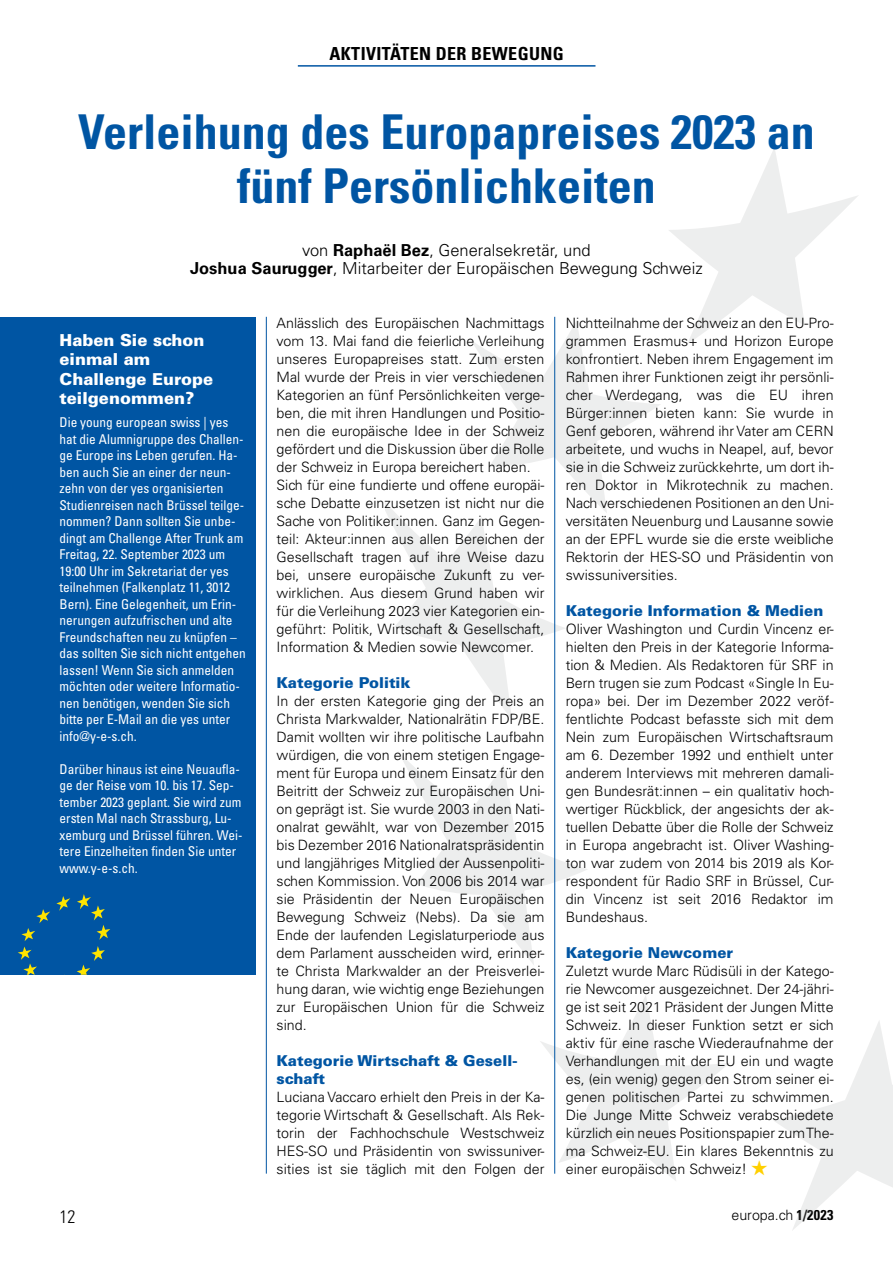
<style>
.page{position:relative;width:893px;height:1263px;background:#fff}
.page>*{position:absolute;margin:0;border:0;box-sizing:border-box;transform-origin:0 0}
.t1{font:700 condensed 48px/54px "Univers LT Std";color:#0055a3;text-align:center}
.t2{font:700 condensed 18px "Univers LT Std";letter-spacing:.02em;color:#000}
.t3{font:300 condensed 18px "Univers LT Std";color:#000}
.t4{font:300 16.5px/18px "Univers LT Std";color:#000;text-align:center}
.t5{font:900 16.5px/19.5px "Univers LT Std";color:#fff}
.t6{font:900 15px/18px "Univers LT Std";color:#0055a3}
.t7{font:300 14.25px/18px "Univers LT Std";color:#000;text-align:justify}
.t8{font:condensed 13.5px/16.5px "Univers LT Std";color:#fff}
.s1{font-weight:700}
.s2{color:#ffd000}
.s3{font-weight:700;font-stretch:condensed}
</style>
<div class="page">
<div style="left:0;top:317px;width:255px;height:658px;background:#0055a3"></div>
<svg style="left:774px;top:1021px;width:119px;height:209px"></svg>
<svg style="left:669px;top:148px;width:189px;height:196px"></svg>
<svg style="left:385px;top:320px;width:275px;height:400px"></svg>
<svg style="left:540px;top:995px;width:189px;height:186px"></svg>
<svg style="left:399px;top:750px;width:188px;height:216px"></svg>
<hr style="left:298px;top:65px;width:297px;height:2px;background:#0055a3">
<hr style="left:554px;top:317px;width:1px;height:857px;background:#0055a3">
<hr style="left:266px;top:317px;width:1px;height:856px;background:#0055a3">
<svg style="left:18px;top:894px;width:92px;height:81px"></svg>
<p class="t2" style="left:330px;top:42px;width:236px">AKTIVITÄTEN DER BEWEGUNG</p>
<h1 class="t1" style="left:78px;top:105px;width:738px">Verleihung des Europapreises 2023 an fünf Persönlichkeiten</h1>
<p class="t4" style="left:190px;top:241px;width:514px">von <span class="s1">Raphaël Bez</span>, Generalsekretär, und<br><span class="s1">Joshua Saurugger</span>, Mitarbeiter der Europäischen Bewegung Schweiz</p>
<p class="t5" style="left:60px;top:330px;width:155px">Haben Sie schon einmal am<br>Challenge Europe teilgenommen?</p>
<p class="t8" style="left:60px;top:414px;width:188px">Die young european swiss | yes hat die Alumnigruppe des Challen&shy;ge Europe ins Leben gerufen. Ha&shy;ben auch Sie an einer der neun&shy;zehn von der yes organisierten<br>Studienreisen nach Brüssel teilge&shy;nommen? Dann sollten Sie unbe&shy;dingt am Challenge After Trunk am<br>Freitag, 22. September 2023 um<br>19:00 Uhr im Sekretariat der yes teilnehmen (Falkenplatz 11, 3012<br>Bern). Eine Gelegenheit, um Erin&shy;nerungen aufzufrischen und alte<br>Freundschaften neu zu knüpfen – das sollten Sie sich nicht entgehen lassen! Wenn Sie sich anmelden möchten oder weitere Informatio&shy;nen benötigen, wenden Sie sich bitte per E-Mail an die yes unter info@y-e-s.ch.</p>
<p class="t8" style="left:60px;top:760px;width:184px">Darüber hinaus ist eine Neuaufla&shy;ge der Reise vom 10. bis 17. Sep&shy;tember 2023 geplant. Sie wird zum ersten Mal nach Strassburg, Lu&shy;xemburg und Brüssel führen. Wei&shy;tere Einzelheiten finden Sie unter www.y-e-s.ch.</p>
<p class="t3" style="left:60px;top:1205px;width:17px">12</p>
<p class="t7" style="left:277px;top:313px;width:269px;text-align:left">Anlässlich des Europäischen Nachmittags vom 13. Mai fand die feierliche Verleihung unseres Europapreises statt. Zum ersten Mal wurde der Preis in vier verschiedenen Kategorien an fünf Persönlichkeiten verge&shy;ben, die mit ihren Handlungen und Positio&shy;nen die europäische Idee in der Schweiz gefördert und die Diskussion über die Rolle der Schweiz in Europa bereichert haben.<br>Sich für eine fundierte und offene europäi&shy;sche Debatte einzusetzen ist nicht nur die Sache von Politiker:innen. Ganz im Gegen&shy;teil: Akteur:innen aus allen Bereichen der Gesellschaft tragen auf ihre Weise dazu bei, unsere europäische Zukunft zu ver&shy;wirklichen. Aus diesem Grund haben wir für die Verleihung 2023 vier Kategorien ein&shy;geführt: Politik, Wirtschaft &amp; Gesellschaft, Information &amp; Medien sowie Newcomer.</p>
<p class="t6" style="left:277px;top:673px;width:136px">Kategorie Politik</p>
<p class="t7" style="left:277px;top:691px;width:269px">In der ersten Kategorie ging der Preis an Christa Markwalder, Nationalrätin FDP/BE.<br>Damit wollten wir ihre politische Laufbahn würdigen, die von einem stetigen Engage&shy;ment für Europa und einem Einsatz für den Beitritt der Schweiz zur Europäischen Uni&shy;on geprägt ist. Sie wurde 2003 in den Nati&shy;onalrat gewählt, war von Dezember 2015 bis Dezember 2016 Nationalratspräsidentin und langjähriges Mitglied der Aussenpoliti&shy;schen Kommission. Von 2006 bis 2014 war sie Präsidentin der Neuen Europäischen Bewegung Schweiz (Nebs). Da sie am Ende der laufenden Legislaturperiode aus dem Parlament ausscheiden wird, erinner&shy;te Christa Markwalder an der Preisverlei&shy;hung daran, wie wichtig enge Beziehungen zur Europäischen Union für die Schweiz sind.</p>
<p class="t6" style="left:277px;top:1051px;width:242px">Kategorie Wirtschaft &amp; Gesell&shy;schaft</p>
<p class="t7" style="left:277px;top:1087px;width:269px">Luciana Vaccaro erhielt den Preis in der Ka&shy;tegorie Wirtschaft &amp; Gesellschaft. Als Rek&shy;torin der Fachhochschule Westschweiz HES-SO und Präsidentin von swissuniver&shy;sities ist sie täglich mit den Folgen der</p>
<p class="t7" style="left:566px;top:313px;width:269px">Nichtteilnahme der Schweiz an den EU-Pro&shy;grammen Erasmus+ und Horizon Europe konfrontiert. Neben ihrem Engagement im Rahmen ihrer Funktionen zeigt ihr persönli&shy;cher Werdegang, was die EU ihren Bürger:innen bieten kann: Sie wurde in Genf geboren, während ihr Vater am CERN arbeitete, und wuchs in Neapel, auf, bevor sie in die Schweiz zurückkehrte, um dort ih&shy;ren Doktor in Mikrotechnik zu machen.<br>Nach verschiedenen Positionen an den Uni&shy;versitäten Neuenburg und Lausanne sowie an der EPFL wurde sie die erste weibliche Rektorin der HES-SO und Präsidentin von swissuniversities.</p>
<p class="t6" style="left:566px;top:601px;width:259px">Kategorie Information &amp; Medien</p>
<p class="t7" style="left:566px;top:619px;width:269px">Oliver Washington und Curdin Vincenz er&shy;hielten den Preis in der Kategorie Informa&shy;tion &amp; Medien. Als Redaktoren für SRF in Bern trugen sie zum Podcast «Single In Eu&shy;ropa» bei. Der im Dezember 2022 veröf&shy;fentlichte Podcast befasste sich mit dem Nein zum Europäischen Wirtschaftsraum am 6. Dezember 1992 und enthielt unter anderem Interviews mit mehreren damali&shy;gen Bundesrät:innen – ein qualitativ hoch&shy;wertiger Rückblick, der angesichts der ak&shy;tuellen Debatte über die Rolle der Schweiz in Europa angebracht ist. Oliver Washing&shy;ton war zudem von 2014 bis 2019 als Kor&shy;respondent für Radio SRF in Brüssel, Cur&shy;din Vincenz ist seit 2016 Redaktor im Bundeshaus.</p>
<p class="t6" style="left:566px;top:943px;width:169px">Kategorie Newcomer</p>
<p class="t7" style="left:566px;top:961px;width:269px">Zuletzt wurde Marc Rüdisüli in der Katego&shy;rie Newcomer ausgezeichnet. Der 24-jähri&shy;ge ist seit 2021 Präsident der Jungen Mitte Schweiz. In dieser Funktion setzt er sich aktiv für eine rasche Wiederaufnahme der Verhandlungen mit der EU ein und wagte es, (ein wenig) gegen den Strom seiner ei&shy;genen politischen Partei zu schwimmen.<br>Die Junge Mitte Schweiz verabschiedete kürzlich ein neues Positionspapier zum The&shy;ma Schweiz-EU. Ein klares Bekenntnis zu einer europäischen Schweiz! <span class="s2">★</span></p>
<p class="t7" style="left:731px;top:1206px;width:104px">europa.ch <span class="s3">1/2023</span></p>
</div>
